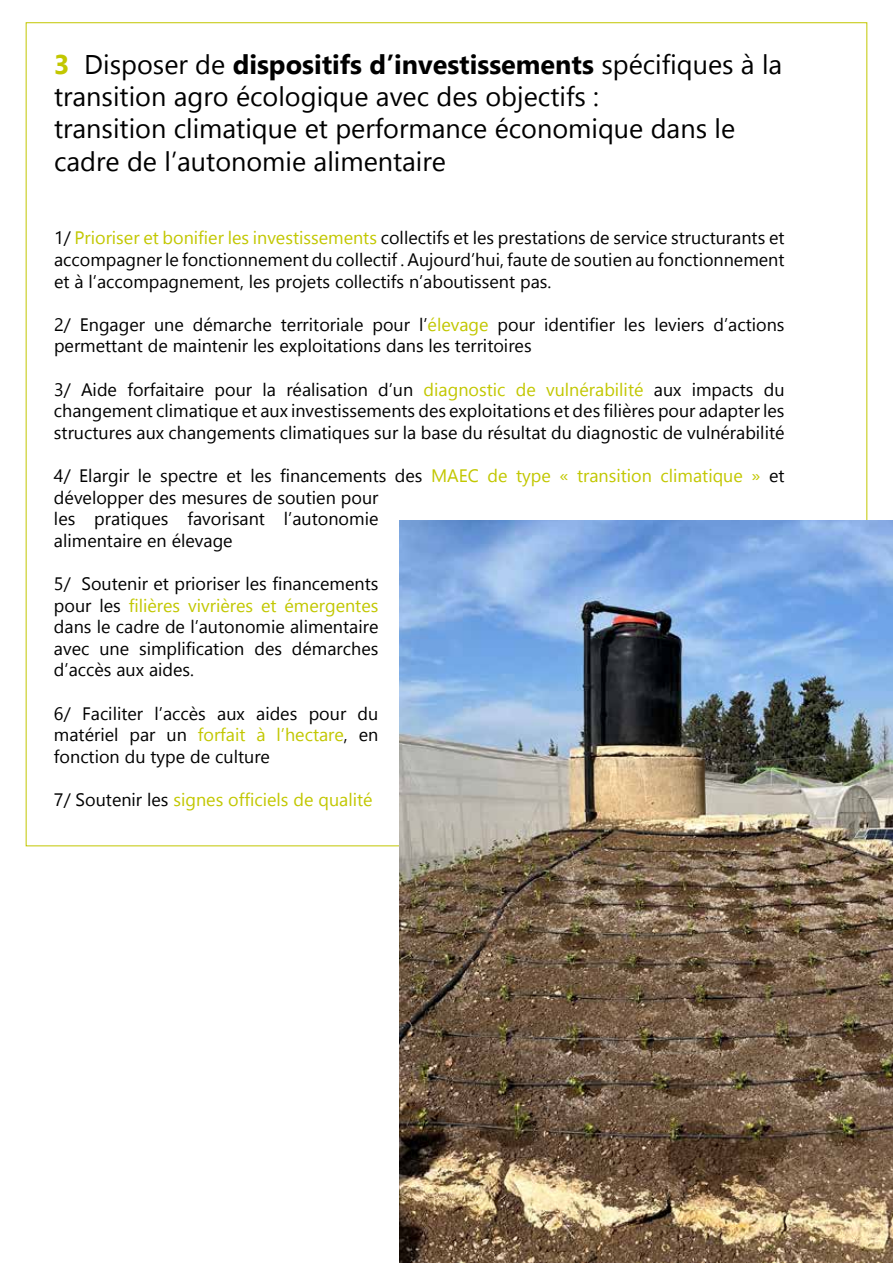
<style>
.page{position:relative;width:893px;height:1263px;background:#fff}
.page>*{position:absolute;margin:0;border:0;box-sizing:border-box;transform-origin:0 0}
.t1{font:27px/32.4px "Gadugi";color:#000}
.t2{font:18px/21.6px "Gadugi";color:#000;text-align:justify}
.t3{font:18px "Gadugi";color:#c2c700}
.s1{font-weight:700;color:#c2c700}
.s2{font-weight:700}
.s3{color:#c2c700}
.s4{color:#000}
</style>
<div class="page">
<img style="left:400px;top:520px;width:493px;height:743px">
<h1 class="t1" style="left:54px;top:48px;width:730px"><span class="s1">3</span> Disposer de <span class="s2">dispositifs d’investissements</span> spécifiques à la transition agro écologique avec des objectifs :<br>transition climatique et performance économique dans le cadre de l’autonomie alimentaire</h1>
<p class="t2" style="left:54px;top:227px;width:732px">1/ <span class="s3">Prioriser et bonifier les investissements</span> collectifs et les prestations de service structurants et accompagner le fonctionnement du collectif . Aujourd’hui, faute de soutien au fonctionnement et à l’accompagnement, les projets collectifs n’aboutissent pas.</p>
<p class="t2" style="left:54px;top:313px;width:732px">2/ Engager une démarche territoriale pour l’<span class="s3">élevage</span> pour identifier les leviers d’actions permettant de maintenir les exploitations dans les territoires</p>
<p class="t2" style="left:54px;top:378px;width:732px">3/ Aide forfaitaire pour la réalisation d’un <span class="s3">diagnostic de vulnérabilité</span> aux impacts du changement climatique et aux investissements des exploitations et des filières pour adapter les structures aux changements climatiques sur la base du résultat du diagnostic de vulnérabilité</p>
<p class="t2" style="left:54px;top:465px;width:732px;text-align:left">4/ Elargir le spectre et les financements des <span class="s3">MAEC de type « transition climatique »</span> et développer des mesures de soutien pour<br>les pratiques favorisant l’autonomie<br>alimentaire en élevage</p>
<p class="t2" style="left:54px;top:573px;width:326px">5/ Soutenir et prioriser les financements pour les <span class="s3">filières vivrières et émergentes </span>dans le cadre de l’autonomie alimentaire avec une simplification des démarches d’accès aux aides.</p>
<p class="t2" style="left:54px;top:702px;width:326px">6/ Faciliter l’accès aux aides pour du matériel par un <span class="s3">forfait à l’hectare</span>, en fonction du type de culture</p>
<p class="t3" style="left:54px;top:789px;width:320px"><span class="s4">7/ Soutenir les</span> signes officiels de qualité</p>
</div>
